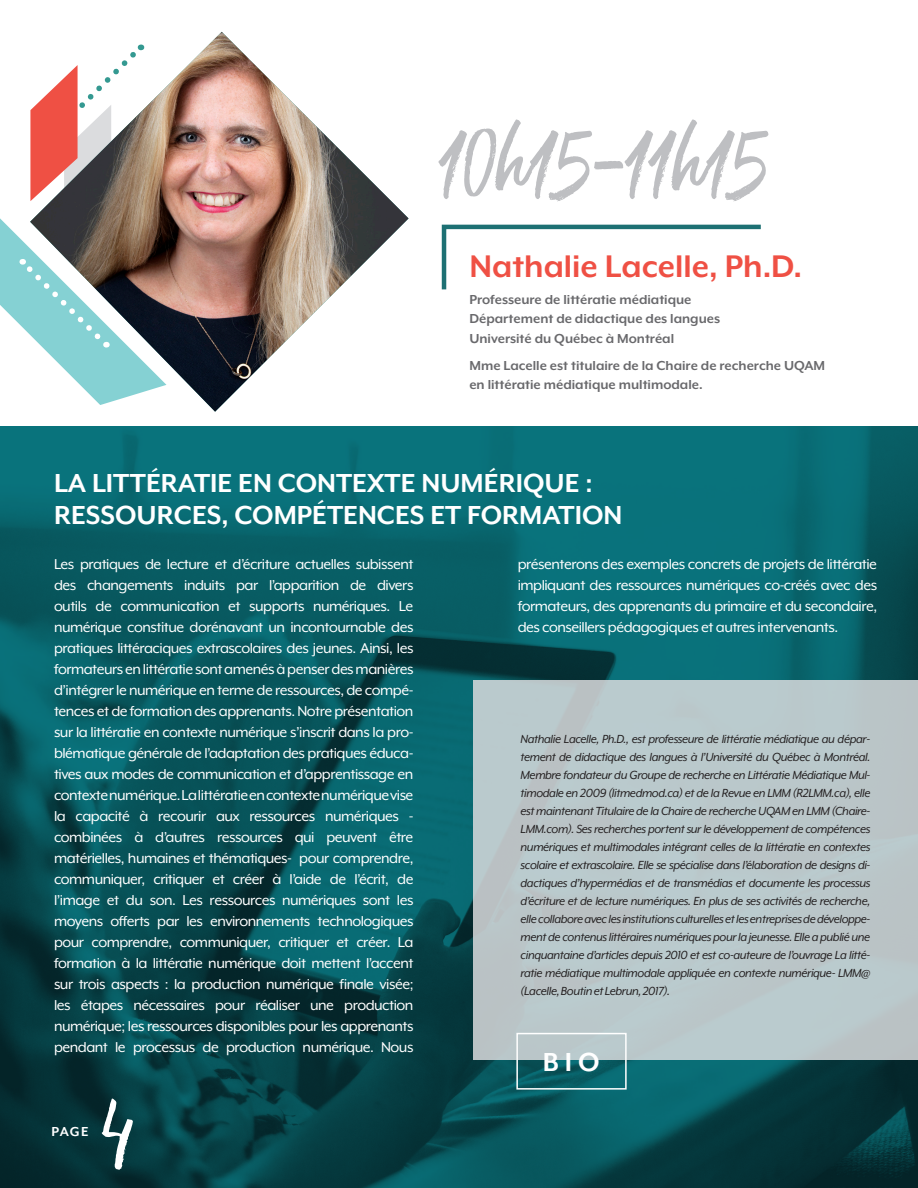
<style>
.page{position:relative;width:918px;height:1188px;background:#fff}
.page>*{position:absolute;margin:0;border:0;box-sizing:border-box;transform-origin:0 0}
.t1{font:90px "Moonstone";color:#bebfc2}
.t2{font:90px "Moonstone";color:#fff}
.t3{font:700 36px "Mr Eaves XL Mod OT";color:#ef5044}
.t4{font:700 30px/31.5px "Mr Eaves XL Mod OT";color:#fff}
.t5{font:16.5px/21px "Mr Eaves XL Mod OT";letter-spacing:-.03em;color:#fff;text-align:justify}
.t6{font:700 15px/19.5px "Mr Eaves XL Mod OT";color:#69696c}
.t7{font:700 15px "Mr Eaves XL Mod OT";color:#fff}
.t8{font:italic 13.5px/18px "Mr Eaves XL Mod OT";letter-spacing:-.03em;color:#231f20;text-align:justify}
</style>
<div class="page">
<img style="left:0;top:427px;width:918px;height:761px">
<svg style="left:441px;top:224px;width:320px;height:66px"></svg>
<img style="left:166px;top:32px;width:243px;height:380px">
<div style="left:473px;top:680px;width:445px;height:380px;background:#bac8cb"></div>
<div style="left:516px;top:1033px;width:111px;height:57px;border:2px solid #fff"></div>
<svg style="left:0;top:44px;width:166px;height:361px"></svg>
<p class="t1" style="left:442px;top:104px;width:330px">10h15-11h15</p>
<p class="t3" style="left:469px;top:248px;width:334px">Nathalie Lacelle, Ph.D.</p>
<p class="t6" style="left:469px;top:289px;width:224px">Professeure de littératie médiatique</p>
<p class="t6" style="left:469px;top:309px;width:252px">Département de didactique des langues</p>
<p class="t6" style="left:469px;top:328px;width:206px">Université du Québec à Montréal</p>
<p class="t6" style="left:469px;top:355px;width:357px">Mme Lacelle est titulaire de la Chaire de recherche UQAM en littératie médiatique multimodale.</p>
<p class="t4" style="left:54px;top:468px;width:570px">LA LITTÉRATIE EN CONTEXTE NUMÉRIQUE :<br>RESSOURCES, COMPÉTENCES ET FORMATION</p>
<p class="t5" style="left:54px;top:553px;width:361px">Les pratiques de lecture et d’écriture actuelles subissent des changements induits par l’apparition de divers outils de communication et supports numériques. Le numérique constitue dorénavant un incontournable des pratiques littéraciques extrascolaires des jeunes. Ainsi, les formateurs en littératie sont amenés à penser des manières d’intégrer le numérique en terme de ressources, de compé&shy;tences et de formation des apprenants. Notre présentation sur la littératie en contexte numérique s’inscrit dans la pro&shy;blématique générale de l’adaptation des pratiques éduca&shy;tives aux modes de communication et d’apprentissage en contexte numérique. La littératie en contexte numérique vise la capacité à recourir aux ressources numériques - combinées à d’autres ressources qui peuvent être matérielles, humaines et thématiques- pour comprendre, communiquer, critiquer et créer à l’aide de l’écrit, de l’image et du son. Les ressources numériques sont les moyens offerts par les environnements technologiques pour comprendre, communiquer, critiquer et créer. La formation à la littératie numérique doit mettent l’accent sur trois aspects : la production numérique finale visée; les étapes nécessaires pour réaliser une production numérique; les ressources disponibles pour les apprenants pendant le processus de production numérique. Nous</p>
<p class="t5" style="left:518px;top:553px;width:361px">présenterons des exemples concrets de projets de littératie impliquant des ressources numériques co-créés avec des formateurs, des apprenants du primaire et du secondaire, des conseillers pédagogiques et autres intervenants.</p>
<p class="t8" style="left:521px;top:730px;width:351px">Nathalie Lacelle, Ph.D., est professeure de littératie médiatique au dépar&shy;tement de didactique des langues à l’Université du Québec à Montréal.<br>Membre fondateur du Groupe de recherche en Littératie Médiatique Mul&shy;timodale en 2009 (litmedmod.ca) et de la Revue en LMM (R2LMM.ca), elle est maintenant Titulaire de la Chaire de recherche UQAM en LMM (Chaire-LMM.com). Ses recherches portent sur le développement de compétences numériques et multimodales intégrant celles de la littératie en contextes scolaire et extrascolaire. Elle se spécialise dans l’élaboration de designs di&shy;dactiques d’hypermédias et de transmédias et documente les processus d’écriture et de lecture numériques. En plus de ses activités de recherche, elle collabore avec les institutions culturelles et les entreprises de développe&shy;ment de contenus littéraires numériques pour la jeunesse. Elle a publié une cinquantaine d’articles depuis 2010 et est co-auteure de l’ouvrage La litté&shy;ratie médiatique multimodale appliquée en contexte numérique- LMM@ (Lacelle, Boutin et Lebrun, 2017).</p>
<p class="t4" style="left:543px;top:1046px;width:58px">BIO</p>
<p class="t7" style="left:51px;top:1124px;width:39px">PAGE</p>
<p class="t2" style="left:104px;top:1072px;width:30px">4</p>
</div>
